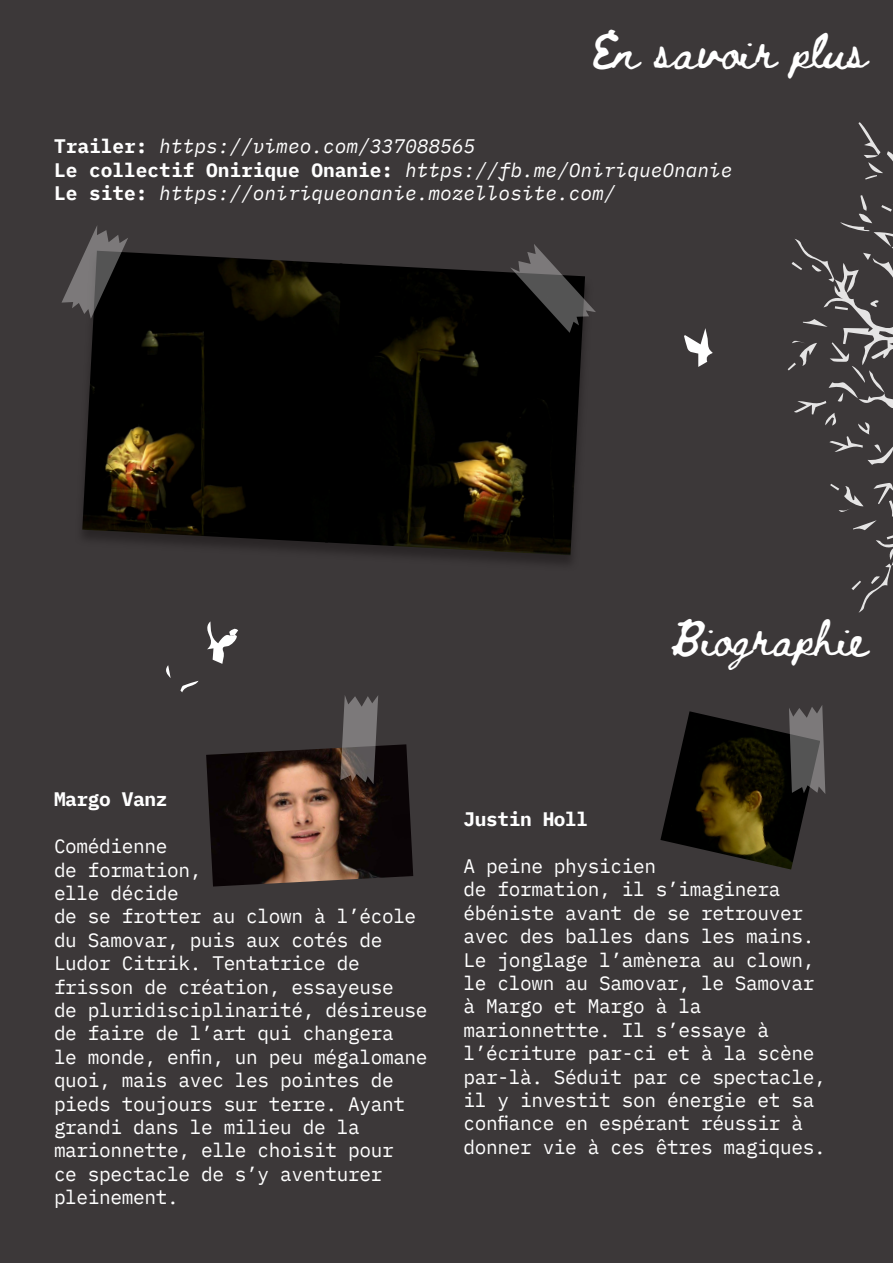
<style>
.page{position:relative;width:893px;height:1263px;background:#3c3839}
.page>*{position:absolute;margin:0;border:0;box-sizing:border-box;transform-origin:0 0}
.t1{font:36px "Beth Ellen";color:#fff}
.t2{font:19.5px/23.4px "IBM Plex Mono";letter-spacing:-.02em;color:#fff}
.t3{font:italic 19.5px "IBM Plex Mono";color:#fff}
.t4{font:700 19.5px "IBM Plex Mono";letter-spacing:-.02em;color:#fff}
.s1{font-weight:700;font-style:normal}
</style>
<div class="page">
<img style="left:206px;top:744px;width:207px;height:142px">
<svg style="left:791px;top:263px;width:102px;height:77px"></svg>
<svg style="left:803px;top:319px;width:25px;height:8px"></svg>
<svg style="left:792px;top:195px;width:101px;height:115px"></svg>
<svg style="left:858px;top:122px;width:35px;height:58px"></svg>
<svg style="left:166px;top:621px;width:72px;height:72px"></svg>
<svg style="left:340px;top:695px;width:38px;height:89px;background:#645d5c"></svg>
<img style="left:660px;top:711px;width:148px;height:158px">
<svg style="left:783px;top:340px;width:110px;height:454px"></svg>
<div style="left:75px;top:251px;width:519px;height:321px;background:#231f20;opacity:.75"></div>
<img style="left:325px;top:263px;width:260px;height:292px">
<img style="left:82px;top:251px;width:260px;height:291px">
<svg style="left:62px;top:226px;width:66px;height:93px"></svg>
<svg style="left:510px;top:244px;width:86px;height:89px"></svg>
<svg style="left:684px;top:328px;width:28px;height:39px"></svg>
<p class="t1" style="left:592px;top:34px;width:277px">En savoir plus</p>
<p class="t3" style="left:54px;top:131px;width:423px"><span class="s1">Trailer:</span> https://vimeo.com/337088565</p>
<p class="t3" style="left:54px;top:155px;width:680px"><span class="s1">Le collectif Onirique Onanie:</span> https://fb.me/OniriqueOnanie</p>
<p class="t3" style="left:54px;top:178px;width:563px"><span class="s1">Le site:</span> https://oniriqueonanie.mozellosite.com/</p>
<p class="t1" style="left:670px;top:621px;width:199px">Biographie</p>
<p class="t4" style="left:54px;top:784px;width:115px">Margo Vanz</p>
<p class="t2" style="left:54px;top:833px;width:375px">Comédienne<br>de formation,<br>elle décide<br>de se frotter au clown à l’école du Samovar, puis aux cotés de<br>Ludor Citrik. Tentatrice de frisson de création, essayeuse<br>de pluridisciplinarité, désireuse de faire de l’art qui changera<br>le monde, enfin, un peu mégalomane quoi, mais avec les pointes de pieds toujours sur terre. Ayant grandi dans le milieu de la marionnette, elle choisit pour<br>ce spectacle de s’y aventurer pleinement.</p>
<p class="t4" style="left:463px;top:804px;width:126px">Justin Holl</p>
<p class="t2" style="left:463px;top:853px;width:353px">A peine physicien<br>de formation, il s’imaginera ébéniste avant de se retrouver avec des balles dans les mains.<br>Le jonglage l’amènera au clown, le clown au Samovar, le Samovar</p>
<p class="t2" style="left:463px;top:993px;width:364px">à Margo et Margo à la marionnettte. Il s’essaye à l’écriture par-ci et à la scène par-là. Séduit par ce spectacle, il y investit son énergie et sa confiance en espérant réussir à donner vie à ces êtres magiques.</p>
</div>
